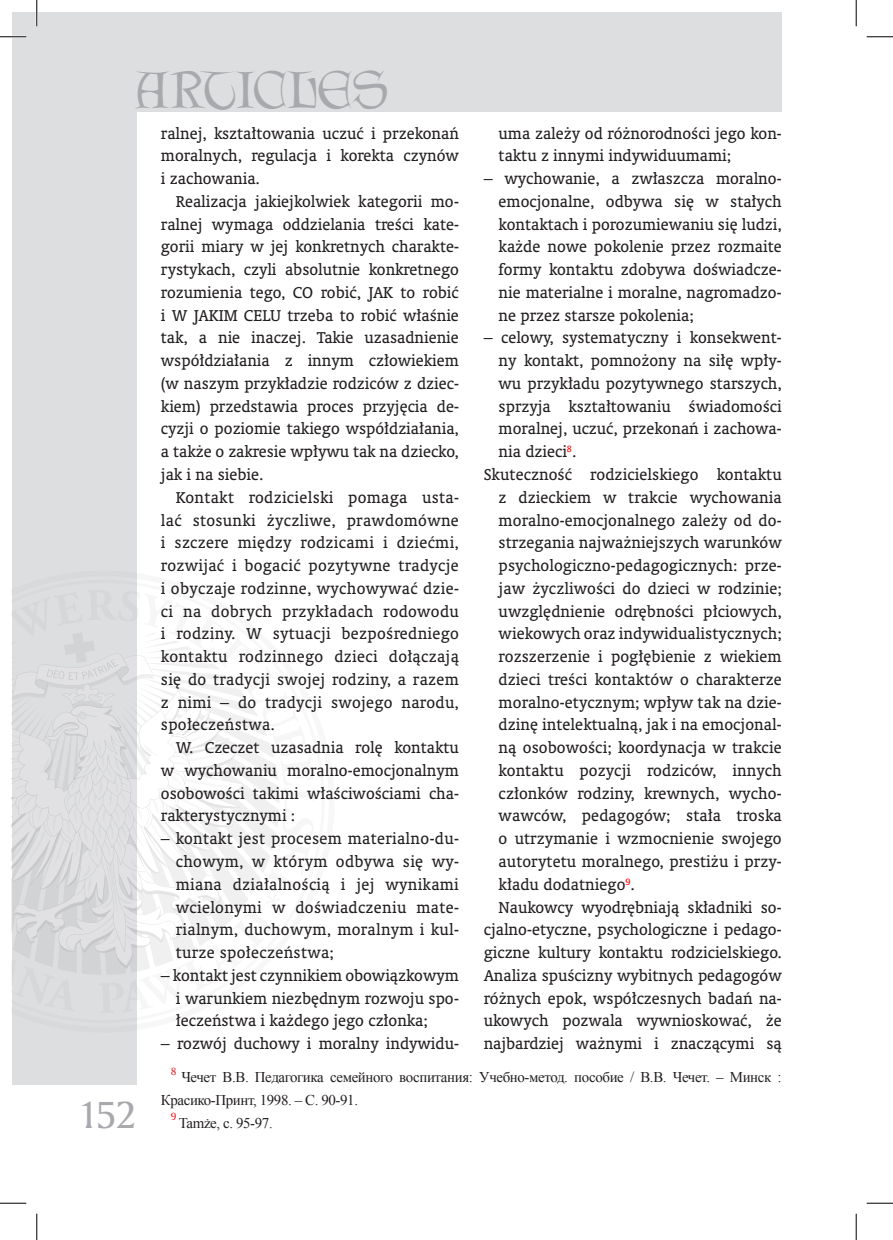
<style>
.page{position:relative;width:893px;height:1240px;background:#fff}
.page>*{position:absolute;margin:0;border:0;box-sizing:border-box;transform-origin:0 0}
.t1{font:46.55px "Lettergical PL";color:#a8a9ad}
.t2{font:36.75px "Amerigo PL";color:#a8a9ad}
.Normalny{font:15.75px/22.8px "Oranda PL";color:#231f20;text-align:justify}
.art-przypis{font:14.88px/22.8px "Times New Roman";letter-spacing:-.025em;color:#231f20}
.art-przypis-2{font:10.15px "Amerigo PL";color:#ee1d23}
.s1{font-size:14px}
</style>
<div class="page">
<div style="left:12px;top:12px;width:124px;height:1071px;background:#dddee0"></div>
<div style="left:12px;top:12px;width:769px;height:99px;background:#dddee0"></div>
<svg style="left:12px;top:589px;width:267px;height:424px"></svg>
<hr style="left:0;top:36px;width:26px;height:2px;background:#fff">
<hr style="left:36px;top:0;width:2px;height:26px;background:#fff">
<svg style="left:0;top:36px;width:26px;height:1px"></svg>
<svg style="left:866px;top:36px;width:26px;height:1px"></svg>
<svg style="left:0;top:1202px;width:26px;height:1px"></svg>
<svg style="left:866px;top:1202px;width:26px;height:1px"></svg>
<svg style="left:36px;top:0;width:1px;height:26px"></svg>
<svg style="left:36px;top:1213px;width:1px;height:26px"></svg>
<svg style="left:855px;top:0;width:1px;height:26px"></svg>
<svg style="left:855px;top:1213px;width:1px;height:26px"></svg>
<h1 class="t1" style="left:136px;top:61px;width:254px">ARTICLES</h1>
<p class="Normalny" style="left:161px;top:121px;width:299px">ralnej, kształtowania uczuć i przekonań moralnych, regulacja i korekta czynów i zachowania.</p>
<p class="Normalny" style="left:161px;top:190px;width:299px;text-indent:15px">Realizacja jakiejkolwiek kategorii mo&shy;ralnej wymaga oddzielania treści kate&shy;gorii miary w jej konkretnych charakte&shy;rystykach, czyli absolutnie konkretnego rozumienia tego, CO robić, JAK to robić i W JAKIM CELU trzeba to robić właśnie tak, a nie inaczej. Takie uzasadnienie współdziałania z innym człowiekiem (w naszym przykładzie rodziców z dziec&shy;kiem) przedstawia proces przyjęcia de&shy;cyzji o poziomie takiego współdziałania, a także o zakresie wpływu tak na dziecko, jak i na siebie.</p>
<p class="Normalny" style="left:161px;top:485px;width:299px;text-indent:15px">Kontakt rodzicielski pomaga usta&shy;lać stosunki życzliwe, prawdomówne i szczere między rodzicami i dziećmi, rozwijać i bogacić pozytywne tradycje i obyczaje rodzinne, wychowywać dzie&shy;ci na dobrych przykładach rodowodu i rodziny. W sytuacji bezpośredniego kontaktu rodzinnego dzieci dołączają się do tradycji swojej rodziny, a razem z nimi – do tradycji swojego narodu, społeczeństwa.</p>
<p class="Normalny" style="left:161px;top:736px;width:299px;text-indent:15px">W. Czeczet uzasadnia rolę kontaktu w wychowaniu moralno-emocjonalnym osobowości takimi właściwościami cha&shy;rakterystycznymi :</p>
<p class="Normalny" style="left:176px;top:827px;width:284px;text-indent:-15px">– kontakt jest procesem materialno-du&shy;chowym, w którym odbywa się wy&shy;miana działalnością i jej wynikami wcielonymi w doświadczeniu mate&shy;rialnym, duchowym, moralnym i kul&shy;turze społeczeństwa;</p>
<p class="Normalny" style="left:176px;top:963px;width:284px;text-indent:-15px">– kontakt jest czynnikiem obowiązkowym i warunkiem niezbędnym rozwoju spo&shy;łeczeństwa i każdego jego członka;</p>
<p class="Normalny" style="left:161px;top:1031px;width:299px">– rozwój duchowy i moralny indywidu-</p>
<p class="Normalny" style="left:498px;top:121px;width:284px">uma zależy od różnorodności jego kon&shy;taktu z innymi indywiduumami;</p>
<p class="Normalny" style="left:498px;top:167px;width:284px;text-indent:-15px">– wychowanie, a zwłaszcza moralno&shy;emocjonalne, odbywa się w stałych kontaktach i porozumiewaniu się ludzi, każde nowe pokolenie przez rozmaite formy kontaktu zdobywa doświadcze&shy;nie materialne i moralne, nagromadzo&shy;ne przez starsze pokolenia;</p>
<p class="Normalny" style="left:498px;top:326px;width:284px;text-indent:-15px">– celowy, systematyczny i konsekwent&shy;ny kontakt, pomnożony na siłę wpły&shy;wu przykładu pozytywnego starszych, sprzyja kształtowaniu świadomości moralnej, uczuć, przekonań i zachowa&shy;nia dzieci<sup>8</sup>.</p>
<p class="Normalny" style="left:498px;top:463px;width:284px;text-indent:-15px">Skuteczność rodzicielskiego kontaktu z dzieckiem w trakcie wychowania moralno-emocjonalnego zależy od do&shy;strzegania najważniejszych warunków psychologiczno-pedagogicznych: prze&shy;jaw życzliwości do dzieci w rodzinie; uwzględnienie odrębności płciowych, wiekowych oraz indywidualistycznych; rozszerzenie i pogłębienie z wiekiem dzieci treści kontaktów o charakterze moralno-etycznym; wpływ tak na dzie&shy;dzinę intelektualną, jak i na emocjonal&shy;ną osobowości; koordynacja w trakcie kontaktu pozycji rodziców, innych członków rodziny, krewnych, wycho&shy;wawców, pedagogów; stała troska o utrzymanie i wzmocnienie swojego autorytetu moralnego, prestiżu i przy&shy;kładu dodatniego<sup>9</sup>.</p>
<p class="Normalny" style="left:483px;top:895px;width:299px;text-indent:15px">Naukowcy wyodrębniają składniki so&shy;cjalno-etyczne, psychologiczne i pedago&shy;giczne kultury kontaktu rodzicielskiego.<br>Analiza spuścizny wybitnych pedagogów różnych epok, współczesnych badań na&shy;ukowych pozwala wywnioskować, że najbardziej ważnymi i znaczącymi są</p>
<h2 class="t2" style="left:78px;top:1089px;width:60px">152</h2>
<p class="art-przypis-2" style="left:171px;top:1064px;width:7px">8</p>
<p class="art-przypis" style="left:161px;top:1065px;width:622px;text-indent:20px">Чечет В.В. Педагогика семейного воспитания: Учебно-метод. пособие / В.В. Чечет. – Минск :<br>Красико-Принт, 1998. – С. 90-91.</p>
<p class="art-przypis-2" style="left:171px;top:1109px;width:7px">9</p>
<p class="art-przypis" style="left:179px;top:1110px;width:95px">Tamże, с. 95-97<span class="s1">.</span></p>
</div>
